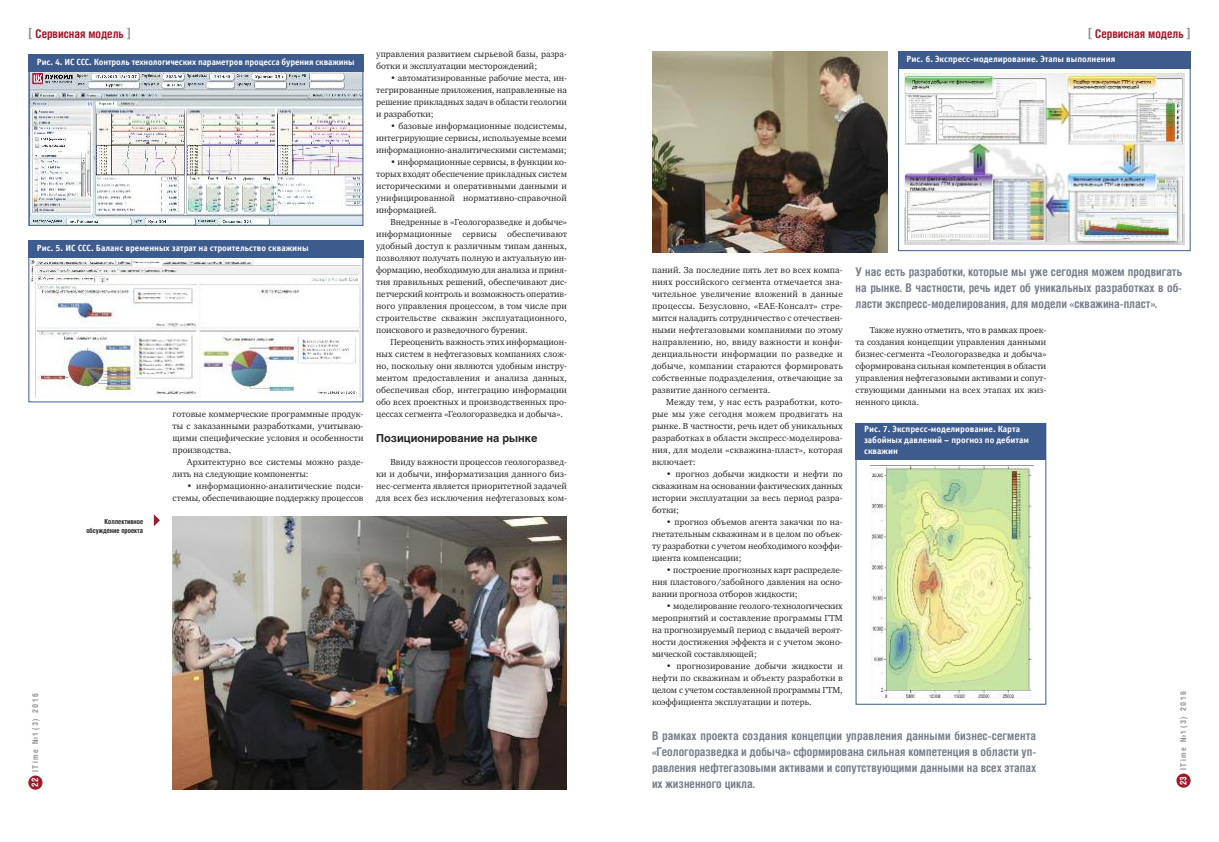
<style>
.page{position:relative;width:1219px;height:842px;background:#fff}
.page>*{position:absolute;margin:0;border:0;box-sizing:border-box;transform-origin:0 0}
.t1{font:700 12px/16px "Helios Cond";color:#7a808c;text-align:justify}
.t2{font:700 12px "Helios Cond";color:#9f1b2b}
.t3{font:700 11px "Helios";color:#272627}
.t4{font:9px/12px "Charter C";letter-spacing:.005em;color:#272627;text-align:justify}
.t5{font:700 9px/11px "Officina Sans C";color:#fff}
.t6{font:700 8px "Helios Cond";letter-spacing:.2em;color:#939393}
.t7{font:700 7px/9px "Helios Cond";color:#272627;text-align:right}
.s1{font-size:14px;color:#939393}
.s2{font-size:9px;color:#fff}
</style>
<div class="page">
<div style="left:1176px;top:773px;width:15px;height:15px;background:#9f1b2b;border-radius:50%"></div>
<div style="left:28px;top:775px;width:15px;height:15px;background:#9f1b2b;border-radius:50%"></div>
<img style="left:30px;top:72px;width:331px;height:152px">
<div style="left:28px;top:55px;width:335px;height:171px;border:1px solid #3e5b8e"></div>
<div style="left:28px;top:54px;width:335px;height:17px;background:#3e5b8e"></div>
<div style="left:29px;top:242px;width:333px;height:159px;background:linear-gradient(to right,#fff,#fff)"></div>
<img style="left:30px;top:259px;width:331px;height:138px">
<div style="left:28px;top:240px;width:335px;height:17px;background:#3e5b8e"></div>
<img style="left:904px;top:73px;width:280px;height:172px">
<div style="left:898px;top:52px;width:293px;height:199px;border:1px solid #3e5b8e"></div>
<div style="left:898px;top:51px;width:293px;height:17px;background:#3e5b8e"></div>
<img style="left:870px;top:466px;width:162px;height:232px">
<div style="left:855px;top:423px;width:191px;height:36px;background:#3e5b8e"></div>
<img style="left:652px;top:51px;width:236px;height:201px">
<img style="left:173px;top:517px;width:394px;height:272px">
<svg style="left:154px;top:514px;width:6px;height:12px"></svg>
<h1 class="t2" style="left:28px;top:30px;width:104px"><span class="s1">[</span> Сервисная модель <span class="s1">]</span></h1>
<p class="t5" style="left:37px;top:56px;width:319px">Рис. 4. ИС ССС. Контроль технологических параметров процесса бурения скважины</p>
<p class="t5" style="left:37px;top:242px;width:273px">Рис. 5. ИС ССС. Баланс временных затрат на строительство скважины</p>
<p class="t7" style="left:86px;top:518px;width:58px">Коллективное обсуждение проекта</p>
<p class="t4" style="left:173px;top:409px;width:192px">готовые коммерческие программные продук&shy;ты с заказанными разработками, учитываю&shy;щими специфические условия и особенности производства.</p>
<p class="t4" style="left:173px;top:457px;width:192px;text-indent:14px">Архитектурно все системы можно разде&shy;лить на следующие компоненты:</p>
<p class="t4" style="left:173px;top:481px;width:192px;text-align:right">• информационно-аналитические подси&shy;стемы, обеспечивающие поддержку процессов</p>
<p class="t4" style="left:376px;top:49px;width:192px">управления развитием сырьевой базы, разра&shy;ботки и эксплуатации месторождений;</p>
<p class="t4" style="left:376px;top:73px;width:192px;text-indent:14px">• автоматизированные рабочие места, ин&shy;тегрированные приложения, направленные на решение прикладных задач в области геологии и разработки;</p>
<p class="t4" style="left:376px;top:121px;width:192px;text-indent:14px">• базовые информационные подсистемы, интегрирующие сервисы, используемые всеми информационно-аналитическими системами;</p>
<p class="t4" style="left:376px;top:157px;width:192px;text-indent:14px">• информационные сервисы, в функции ко&shy;торых входят обеспечение прикладных систем историческими и оперативными данными и унифицированной нормативно-справочной информацией.</p>
<p class="t4" style="left:376px;top:217px;width:192px;text-indent:14px">Внедренные в «Геологоразведке и добыче» информационные сервисы обеспечивают удобный доступ к различным типам данных, позволяют получать полную и актуальную ин&shy;формацию, необходимую для анализа и приня&shy;тия правильных решений, обеспечивают дис&shy;петчерский контроль и возможность оператив&shy;ного управления процессом, в том числе при строительстве скважин эксплуатационного, поискового и разведочного бурения.</p>
<p class="t4" style="left:376px;top:337px;width:192px;text-indent:14px">Переоценить важность этих информацион&shy;ных систем в нефтегазовых компаниях слож&shy;но, поскольку они являются удобным инстру&shy;ментом предоставления и анализа данных, обеспечивая сбор, интеграцию информации обо всех проектных и производственных про&shy;цессах сегмента «Геологоразведка и добыча».</p>
<p class="t3" style="left:376px;top:434px;width:163px">Позиционирование на рынке</p>
<p class="t4" style="left:376px;top:457px;width:192px;text-indent:14px">Ввиду важности процессов геологоразвед&shy;ки и добычи, информатизация данного биз&shy;нес-сегмента является приоритетной задачей для всех без исключения нефтегазовых ком-</p>
<p class="t6" style="left:32px;top:787px;width:96px;rotate:-90deg"><span class="s2">22</span> ITime №1(3) 2016</p>
<h1 class="t2" style="left:1088px;top:30px;width:104px"><span class="s1">[</span> Сервисная модель <span class="s1">]</span></h1>
<p class="t5" style="left:907px;top:53px;width:210px">Рис. 6. Экспресс-моделирование. Этапы выполнения</p>
<p class="t4" style="left:652px;top:265px;width:192px">паний. За последние пять лет во всех компа&shy;ниях российского сегмента отмечается зна&shy;чительное увеличение вложений в данные процессы. Безусловно, «ЕАЕ-Консалт» стре&shy;мится наладить сотрудничество с отечествен&shy;ными нефтегазовыми компаниями по этому направлению, но, ввиду важности и конфи&shy;денциальности информации по разведке и добыче, компании стараются формировать собственные подразделения, отвечающие за развитие данного сегмента.</p>
<p class="t4" style="left:652px;top:397px;width:192px;text-indent:14px">Между тем, у нас есть разработки, кото&shy;рые мы уже сегодня можем продвигать на рынке. В частности, речь идет об уникальных разработках в области экспресс-моделирова&shy;ния, для модели «скважина-пласт», которая включает:</p>
<p class="t4" style="left:652px;top:469px;width:192px;text-indent:14px">• прогноз добычи жидкости и нефти по скважинам на основании фактических данных истории эксплуатации за весь период разра&shy;ботки;</p>
<p class="t4" style="left:652px;top:517px;width:192px;text-indent:14px">• прогноз объемов агента закачки по на&shy;гнетательным скважинам и в целом по объек&shy;ту разработки с учетом необходимого коэффи&shy;циента компенсации;</p>
<p class="t4" style="left:652px;top:565px;width:192px;text-indent:14px">• построение прогнозных карт распределе&shy;ния пластового/забойного давления на осно&shy;вании прогноза отборов жидкости;</p>
<p class="t4" style="left:652px;top:601px;width:192px;text-indent:14px">• моделирование геолого-технологических мероприятий и составление программы ГТМ на прогнозируемый период с выдачей вероят&shy;ности достижения эффекта и с учетом эконо&shy;мической составляющей;</p>
<p class="t4" style="left:652px;top:661px;width:192px;text-indent:14px">• прогнозирование добычи жидкости и нефти по скважинам и объекту разработки в целом с учетом составленной программы ГТМ, коэффициента эксплуатации и потерь.</p>
<h1 class="t1" style="left:855px;top:265px;width:328px">У нас есть разработки, которые мы уже сегодня можем продвигать на рынке. В частности, речь идет об уникальных разработках в об&shy;ласти экспресс-моделирования, для модели «скважина-пласт».</h1>
<p class="t4" style="left:855px;top:325px;width:192px;text-indent:14px">Также нужно отметить, что в рамках проек&shy;та создания концепции управления данными бизнес-сегмента «Геологоразведка и добыча» сформирована сильная компетенция в области управления нефтегазовыми активами и сопут&shy;ствующими данными на всех этапах их жиз&shy;ненного цикла.</p>
<p class="t5" style="left:864px;top:423px;width:166px">Рис. 7. Экспресс-моделирование. Карта забойных давлений – прогноз по дебитам скважин</p>
<p class="t6" style="left:1180px;top:785px;width:96px;rotate:-90deg"><span class="s2">23</span> ITime №1(3) 2016</p>
<p class="t1" style="left:652px;top:729px;width:386px">В рамках проекта создания концепции управления данными бизнес-сегмента «Геологоразведка и добыча» сформирована сильная компетенция в области уп&shy;равления нефтегазовыми активами и сопутствующими данными на всех этапах их жизненного цикла.</p>
</div>
